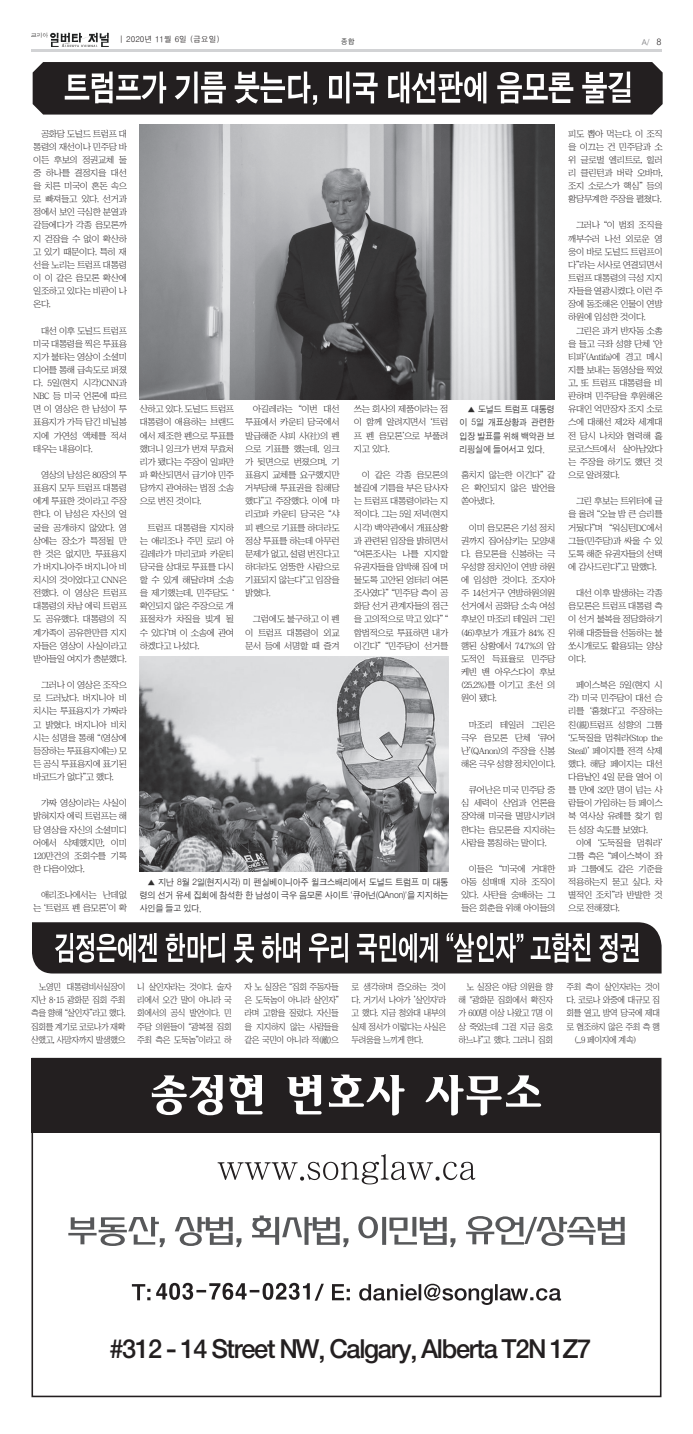
<style>
.page{position:relative;width:693px;height:1434px;background:#fff}
.page>*{position:absolute;margin:0;border:0;box-sizing:border-box;transform-origin:0 0}
.t1{font:26.25px "Sand Kg";letter-spacing:-.05em;color:#231f20}
.t2{font:9.19px/13.1px "Sand Jg";letter-spacing:-.005em;color:#312f30;text-align:justify;scale:.95 1}
.t3{font:8.75px/13.1px "Chosunilbo NM";letter-spacing:-.05em;color:#231f20;text-align:justify;scale:1.05 1}
.t4{font:8.75px/13.1px "Chosunilbo NM";letter-spacing:-.05em;color:#231f20;text-align:justify}
.t5{font:7.88px "H2 gtr M";color:#231f20}
.t6{font:7.88px "H2 gtr M";color:#6c6d70}
.t7{font:7px "H2 gtr M";color:#000}
.s1{font-size:8.75px;color:#231f20}
</style>
<div class="page">
<hr style="left:32px;top:50px;width:630px;height:2px;background:#d2d3d5">
<img style="left:32px;top:32px;width:76px;height:15px">
<div style="left:32px;top:1057px;width:630px;height:75px;background:#231f20"></div>
<svg style="left:152px;top:1074px;width:389px;height:41px"></svg>
<svg style="left:68px;top:1215px;width:557px;height:31px"></svg>
<svg style="left:218px;top:1154px;width:257px;height:30px"></svg>
<svg style="left:132px;top:1282px;width:429px;height:22px"></svg>
<svg style="left:33px;top:62px;width:630px;height:53px"></svg>
<img style="left:140px;top:124px;width:414px;height:275px">
<img style="left:140px;top:656px;width:309px;height:216px">
<svg style="left:32px;top:922px;width:630px;height:51px;background:#4e4b4c"></svg>
<p class="t5" style="left:120px;top:35px;width:102px">| 2020년 11월 6일 (금요일)</p>
<p class="t7" style="left:341px;top:38px;width:15px">종합</p>
<p class="t6" style="left:642px;top:38px;width:21px">A/ <span class="s1">8</span></p>
<p class="t3" style="left:33px;top:127px;width:91px;text-indent:8px">공화당 도널드 트럼프 대 통령의 재선이나 민주당 바 이든 후보의 정권교체 둘 중 하나를 결정지을 대선 을 치른 미국이 혼돈 속으 로 빠져들고 있다. 선거과 정에서 보인 극심한 분열과 갈등에다가 각종 음모론까 지 걷잡을 수 없이 확산하 고 있기 때문이다. 특히 재 선을 노리는 트럼프 대통령 이 이 같은 음모론 확산에 일조하고 있다는 비판이 나 온다.</p>
<p class="t3" style="left:33px;top:324px;width:91px;text-indent:8px">대선 이후 도널드 트럼프 미국 대통령을 찍은 투표용 지가 불타는 영상이 소셜미 디어를 통해 급속도로 퍼졌 다. 5일(현지 시각)CNN과 NBC 등 미국 언론에 따르 면 이 영상은 한 남성이 투 표용지가 가득 담긴 비닐봉 지에 가연성 액체를 적셔 태우는 내용이다.</p>
<p class="t3" style="left:33px;top:468px;width:91px;text-indent:8px">영상의 남성은 80장의 투 표용지 모두 트럼프 대통령 에게 투표한 것이라고 주장 한다. 이 남성은 자신의 얼 굴을 공개하지 않았다. 영 상에는 장소가 특정될 만 한 것은 없지만, 투표용지 가 버지니아주 버지니아 비 치시의 것이었다고 CNN은 전했다. 이 영상은 트럼프 대통령의 차남 에릭 트럼프 도 공유했다. 대통령의 직 계가족이 공유한만큼 지지 자들은 영상이 사실이라고 받아들일 여지가 충분했다.</p>
<p class="t3" style="left:33px;top:678px;width:91px;text-indent:8px">그러나 이 영상은 조작으 로 드러났다. 버지니아 비 치시는 투표용지가 가짜라 고 밝혔다. 버지니아 비치 시는 성명을 통해 “(영상에 등장하는 투표용지에는) 모 든 공식 투표용지에 표기된 바코드가 없다”고 했다.</p>
<p class="t3" style="left:33px;top:796px;width:91px;text-indent:8px">가짜 영상이라는 사실이 밝혀지자 에릭 트럼프는 해 당 영상을 자신의 소셜미디 어에서 삭제했지만, 이미 120만건의 조회수를 기록 한 다음이었다.</p>
<p class="t3" style="left:33px;top:888px;width:91px;text-align:right">애리조나에서는 난데없 는 ‘트럼프 펜 음모론’이 확</p>
<p class="t3" style="left:140px;top:402px;width:92px">산하고 있다. 도널드 트럼프 대통령이 애용하는 브랜드 에서 제조한 펜으로 투표를 했더니 잉크가 번져 무효처 리가 됐다는 주장이 일파만 파 확산되면서 급기야 민주 당까지 관여하는 법정 소송 으로 번진 것이다.</p>
<p class="t3" style="left:140px;top:520px;width:92px;text-indent:8px">트럼프 대통령을 지지하 는 애리조나 주민 로리 아 길레라가 마리코파 카운티 당국을 상대로 투표를 다시 할 수 있게 해달라며 소송 을 제기했는데, 민주당도 ‘ 확인되지 않은 주장으로 개 표절차가 차질을 빚게 될 수 있다’며 이 소송에 관여 하겠다고 나섰다.</p>
<p class="t3" style="left:245px;top:402px;width:92px;text-indent:8px">아길레라는 “이번 대선 투표에서 카운티 당국에서 발급해준 샤피 사(社)의 펜 으로 기표를 했는데, 잉크 가 뒷면으로 번졌으며, 기 표용지 교체를 요구했지만 거부당해 투표권을 침해당 했다”고 주장했다. 이에 마 리코파 카운티 당국은 “샤 피 펜으로 기표를 하더라도 정상 투표를 하는데 아무런 문제가 없고, 설령 번진다고 하더라도 엉뚱한 사람으로 기표되지 않는다”고 입장을 밝혔다.</p>
<p class="t3" style="left:245px;top:612px;width:92px;text-indent:8px">그럼에도 불구하고 이 펜 이 트럼프 대통령이 외교 문서 등에 서명할 때 즐겨</p>
<p class="t3" style="left:354px;top:402px;width:92px">쓰는 회사의 제품이라는 점 이 함께 알려지면서 ‘트럼 프 펜 음모론’으로 부풀려 지고 있다.</p>
<p class="t3" style="left:354px;top:468px;width:92px;text-indent:8px">이 같은 각종 음모론의 불길에 기름을 부은 당사자 는 트럼프 대통령이라는 지 적이다. 그는 5일 저녁(현지 시각) 백악관에서 개표상황 과 관련된 입장을 밝히면서 “여론조사는 나를 지지할 유권자들을 압박해 집에 머 물도록 고안된 엉터리 여론 조사였다” “민주당 측이 공 화당 선거 관계자들의 접근 을 고의적으로 막고 있다” “ 합법적으로 투표하면 내가 이긴다” “민주당이 선거를</p>
<p class="t2" style="left:140px;top:876px;width:327px;text-indent:8px">▲ 지난 8월 2일(현지시각) 미 펜실베이니아주 윌크스배리에서 도널드 트럼프 미 대통 령의 선거 유세 집회에 참석한 한 남성이 극우 음모론 사이트 ‘큐어넌(QAnon)’을 지지하는 사인을 들고 있다.</p>
<p class="t2" style="left:460px;top:403px;width:102px;text-indent:8px">▲ 도널드 트럼프 대통령 이 5일 개표상황과 관련한 입장 발표를 위해 백악관 브 리핑실에 들어서고 있다.</p>
<p class="t3" style="left:461px;top:468px;width:92px">훔치지 않는한 이긴다” 같 은 확인되지 않은 발언을 쏟아냈다.</p>
<p class="t3" style="left:461px;top:520px;width:92px;text-indent:8px">이미 음모론은 기성 정치 권까지 집어삼키는 모양새 다. 음모론을 신봉하는 극 우성향 정치인이 연방 하원 에 입성한 것이다. 조지아 주 14선거구 연방하원의원 선거에서 공화당 소속 여성 후보인 마조리 테일러 그린 (46)후보가 개표가 84% 진 행된 상황에서 74.7%의 압 도적인 득표율로 민주당 케빈 밴 아우스다이 후보 (25.2%)를 이기고 초선 의 원이 됐다.</p>
<p class="t3" style="left:461px;top:717px;width:92px;text-indent:8px">마조리 테일러 그린은 극우 음모론 단체 ‘큐어 난’(QAnon)의 주장을 신봉 해온 극우 성향 정치인이다.</p>
<p class="t3" style="left:461px;top:783px;width:92px;text-indent:8px">큐어난은 미국 민주당 중 심 세력이 산업과 언론을 장악해 미국을 멸망시키려 한다는 음모론을 지지하는 사람을 통칭하는 말이다.</p>
<p class="t3" style="left:461px;top:862px;width:92px;text-indent:8px">이들은 “미국에 거대한 아동 성매매 지하 조직이 있다. 사탄을 숭배하는 그 들은 회춘을 위해 아이들의</p>
<p class="t3" style="left:568px;top:127px;width:92px">피도 뽑아 먹는다. 이 조직 을 이끄는 건 민주당과 소 위 글로벌 엘리트로, 힐러 리 클린턴과 버락 오바마, 조지 소로스가 핵심” 등의 황당무계한 주장을 펼쳤다.</p>
<p class="t3" style="left:568px;top:219px;width:92px;text-indent:8px">그러나 “이 범죄 조직을 깨부수러 나선 외로운 영 웅이 바로 도널드 트럼프이 다”라는 서사로 연결되면서 트럼프 대통령의 극성 지지 자들을 열광시켰다. 이런 주 장에 동조해온 인물이 연방 하원에 입성한 것이다.</p>
<p class="t3" style="left:568px;top:324px;width:92px;text-indent:8px">그린은 과거 반자동 소총 을 들고 극좌 성향 단체 ‘안 티파’(Antifa)에 경고 메시 지를 보내는 동영상을 찍었 고, 또 트럼프 대통령을 비 판하며 민주당을 후원해온 유대인 억만장자 조지 소로 스에 대해선 제2차 세계대 전 당시 나치와 협력해 홀 로코스트에서 살아남았다 는 주장을 하기도 했던 것 으로 알려졌다.</p>
<p class="t3" style="left:568px;top:494px;width:92px;text-indent:8px">그린 후보는 트위터에 글 을 올려 “오늘 밤 큰 승리를 거뒀다”며 “워싱턴DC에서 그들(민주당)과 싸울 수 있 도록 해준 유권자들의 선택 에 감사드린다”고 말했다.</p>
<p class="t3" style="left:568px;top:586px;width:92px;text-indent:8px">대선 이후 발생하는 각종 음모론은 트럼프 대통령 측 이 선거 불복을 정당화하기 위해 대중들을 선동하는 불 쏘시개로도 활용되는 양상 이다.</p>
<p class="t3" style="left:568px;top:678px;width:92px;text-indent:8px">페이스북은 5일(현지 시 각) 미국 민주당이 대선 승 리를 ‘훔쳤다’고 주장하는 친(親)트럼프 성향의 그룹 ‘도둑질을 멈춰라(Stop the Steal)’ 페이지를 전격 삭제 했다. 해당 페이지는 대선 다음날인 4일 문을 열어 이 틀 만에 32만 명이 넘는 사 람들이 가입하는 등 페이스 북 역사상 유례를 찾기 힘 든 성장 속도를 보였다.</p>
<p class="t3" style="left:568px;top:835px;width:92px;text-indent:8px">이에 ‘도둑질을 멈춰라’ 그룹 측은 “페이스북이 좌 파 그룹에도 같은 기준을 적용하는지 묻고 싶다. 차 별적인 조치”라 반발한 것 으로 전해졌다.</p>
<p class="t4" style="left:31px;top:980px;width:96px;text-indent:8px">노영민 대통령비서실장이 지난 8·15 광화문 집회 주최 측을 향해 “살인자”라고 했다. 집회를 계기로 코로나가 재확 산했고, 사망자까지 발생했으</p>
<p class="t4" style="left:137px;top:980px;width:96px">니 살인자라는 것이다. 술자 리에서 오간 말이 아니라 국 회에서의 공식 발언이다. 민 주당 의원들이 “광복절 집회 주최 측은 도둑놈”이라고 하</p>
<p class="t4" style="left:245px;top:980px;width:96px">자 노 실장은 “집회 주동자들 은 도둑놈이 아니라 살인자” 라며 고함을 질렀다. 자신들 을 지지하지 않는 사람들을 같은 국민이 아니라 적(敵)으</p>
<p class="t4" style="left:352px;top:980px;width:96px">로 생각하며 증오하는 것이 다. 거기서 나아가 ’살인자'라 고 했다. 지금 청와대 내부의 실제 정서가 이렇다는 사실은 두려움을 느끼게 한다.</p>
<p class="t4" style="left:459px;top:980px;width:96px;text-indent:8px">노 실장은 야당 의원을 향 해 "광화문 집회에서 확진자 가 600명 이상 나왔고 7명 이 상 죽었는데 그걸 지금 옹호 하느냐”고 했다. 그러니 집회</p>
<p class="t4" style="left:567px;top:980px;width:95px">주최 측이 살인자라는 것이 다. 코로나 와중에 대규모 집 회를 열고, 방역 당국에 제대 로 협조하지 않은 주최 측 행</p>
<p class="t4" style="left:574px;top:1032px;width:63px">(...9 페이지에 계속)</p>
<h1 class="t1" style="left:109px;top:1336px;width:484px">#312 - 14 Street NW, Calgary, Alberta T2N 1Z7</h1>
</div>
